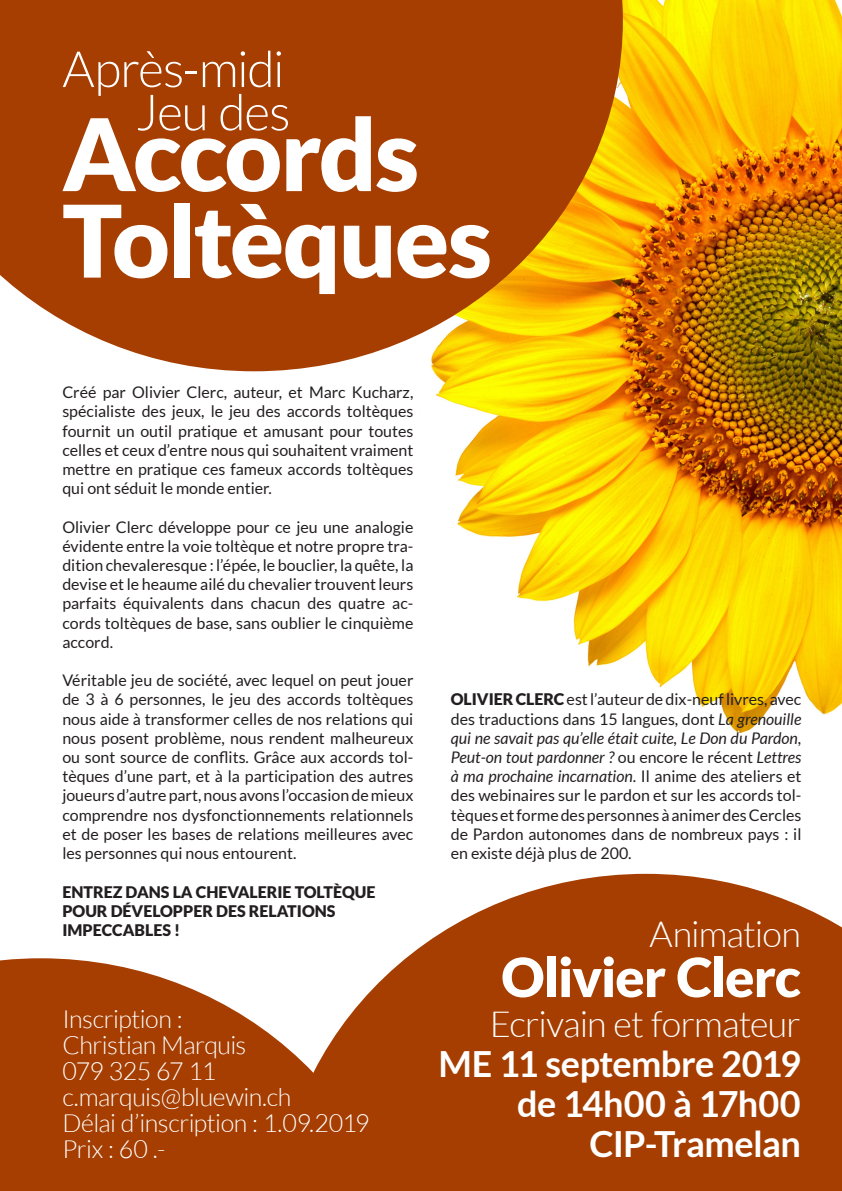
<style>
.page{position:relative;width:842px;height:1191px;background:#fff}
.page>*{position:absolute;margin:0;border:0;box-sizing:border-box;transform-origin:0 0}
.t1{font:900 100px "Lato";letter-spacing:-.025em;color:#fff}
.t2{font:900 54px "Lato";letter-spacing:-.02em;color:#fff}
.t3{font:300 50px "Lato";letter-spacing:-.025em;color:#fff}
.t4{font:700 36px "Lato";letter-spacing:-.015em;color:#fff}
.t5{font:300 36px "Lato";letter-spacing:-.025em;color:#fff}
.t6{font:300 25px "Lato";letter-spacing:-.02em;color:#fff}
.t7{font:300 25px "Lato";letter-spacing:-.04em;color:#fff}
.t8{font:16px/19.2px "Lato";color:#231f20;text-align:justify}
.t9{font:900 16px "Lato";color:#231f20}
.s1{font-weight:900}
.s2{font-style:italic}
</style>
<div class="page">
<img style="left:433px;top:0;width:409px;height:733px">
<svg style="left:406px;top:874px;width:436px;height:317px;fill:#a53e00"></svg>
<svg style="left:0;top:0;width:623px;height:371px;fill:#a53e00"></svg>
<svg style="left:0;top:958px;width:409px;height:233px;fill:#a53e00"></svg>
<p class="t3" style="left:62px;top:42px;width:224px">Après-midi</p>
<p class="t3" style="left:136px;top:85px;width:156px">Jeu des</p>
<p class="t1" style="left:62px;top:96px;width:358px">Accords</p>
<p class="t1" style="left:62px;top:182px;width:431px">Toltèques</p>
<p class="t8" style="left:62px;top:382px;width:353px">Créé par Olivier Clerc, auteur, et Marc Kucharz, spécialiste des jeux, le jeu des accords toltèques fournit un outil pratique et amusant pour toutes celles et ceux d’entre nous qui souhaitent vraiment mettre en pratique ces fameux accords toltèques qui ont séduit le monde entier.</p>
<p class="t8" style="left:62px;top:517px;width:353px">Olivier Clerc développe pour ce jeu une analogie évidente entre la voie toltèque et notre propre tra&shy;dition chevaleresque : l’épée, le bouclier, la quête, la devise et le heaume ailé du chevalier trouvent leurs parfaits équivalents dans chacun des quatre ac&shy;cords toltèques de base, sans oublier le cinquième accord.</p>
<p class="t8" style="left:62px;top:670px;width:353px">Véritable jeu de société, avec lequel on peut jouer de 3 à 6 personnes, le jeu des accords toltèques nous aide à transformer celles de nos relations qui nous posent problème, nous rendent malheureux ou sont source de conflits. Grâce aux accords tol&shy;tèques d’une part, et à la participation des autres joueurs d’autre part, nous avons l’occasion de mieux comprendre nos dysfonctionnements relationnels et de poser les bases de relations meilleures avec les personnes qui nous entourent.</p>
<p class="t9" style="left:62px;top:882px;width:315px">ENTREZ DANS LA CHEVALERIE TOLTÈQUE</p>
<p class="t9" style="left:62px;top:901px;width:275px">POUR DÉVELOPPER DES RELATIONS</p>
<p class="t9" style="left:62px;top:920px;width:119px">IMPECCABLES !</p>
<p class="t6" style="left:62px;top:1005px;width:122px">Inscription :</p>
<p class="t6" style="left:62px;top:1031px;width:186px">Christian Marquis</p>
<p class="t7" style="left:62px;top:1057px;width:155px">079 325 67 11</p>
<p class="t6" style="left:62px;top:1083px;width:231px">c.marquis@bluewin.ch</p>
<p class="t6" style="left:62px;top:1109px;width:309px">Délai d’inscription : 1.09.2019</p>
<p class="t6" style="left:62px;top:1135px;width:105px">Prix : 60 .-</p>
<p class="t8" style="left:451px;top:690px;width:352px"><span class="s1">OLIVIER CLERC</span> est l’auteur de dix-neuf livres, avec des traductions dans 15 langues, dont <span class="s2">La grenouille qui ne savait pas qu’elle était cuite, Le Don du Pardon, Peut-on tout pardonner ?</span> ou encore le récent <span class="s2">Lettres à ma prochaine incarnation</span>. Il anime des ateliers et des webinaires sur le pardon et sur les accords tol&shy;tèques et forme des personnes à animer des Cercles de Pardon autonomes dans de nombreux pays : il en existe déjà plus de 200.</p>
<p class="t5" style="left:649px;top:914px;width:153px">Animation</p>
<p class="t2" style="left:501px;top:945px;width:301px">Olivier Clerc</p>
<p class="t5" style="left:490px;top:1004px;width:313px">Ecrivain et formateur</p>
<p class="t4" style="left:438px;top:1043px;width:364px">ME 11 septembre 2019</p>
<p class="t4" style="left:517px;top:1083px;width:285px">de 14h00 à 17h00</p>
<p class="t4" style="left:590px;top:1123px;width:213px">CIP-Tramelan</p>
</div>
